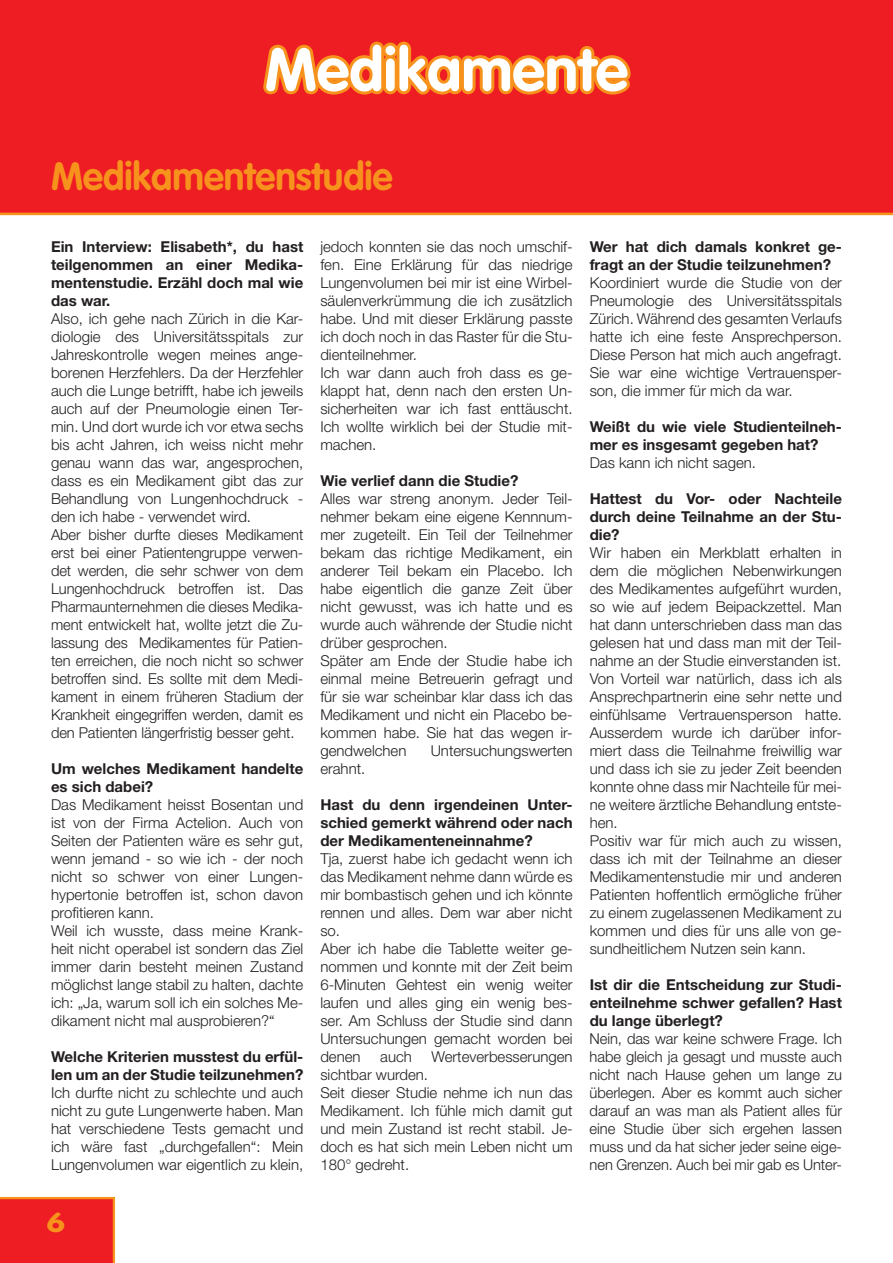
<style>
.page{position:relative;width:893px;height:1263px;background:#fff}
.page>*{position:absolute;margin:0;border:0;box-sizing:border-box;transform-origin:0 0}
.t1{font:700 60px "VAG Rounded Std";color:#fff}
.t2{font:700 39px "VAG Rounded Std";color:#f7931d;scale:.95 1}
.t3{font:700 27px "VAG Rounded Std";color:#f7931d;scale:1.26 1}
.t4{font:300 15px/18px "Helvetica Neue LT Std";color:#231f20}
.t5{font:700 15px/18px "Helvetica Neue LT Std";color:#231f20;text-align:justify}
</style>
<div class="page">
<div style="left:0;top:0;width:893px;height:213px;background:#ee1d23"></div>
<svg style="left:0;top:1197px;width:115px;height:66px;background:#ee2322"></svg>
<hr style="left:0;top:213px;width:893px;height:2px;background:#f7931d">
<svg style="left:263px;top:41px;width:368px;height:54px"></svg>
<h1 class="t1" style="left:265px;top:35px;width:365px">Medikamente</h1>
<h2 class="t2" style="left:51px;top:153px;width:361px">Medikamentenstudie</h2>
<p class="t5" style="left:51px;top:237px;width:254px">Ein Interview: Elisabeth*, du hast teilgenommen an einer Medika&shy;mentenstudie. Erzähl doch mal wie das war.</p>
<p class="t4" style="left:51px;top:309px;width:254px">Also, ich gehe nach Zürich in die Kar&shy;diologie des Universitätsspitals zur Jahreskontrolle wegen meines ange&shy;borenen Herzfehlers. Da der Herzfehler auch die Lunge betrifft, habe ich jeweils auch auf der Pneumologie einen Ter&shy;min. Und dort wurde ich vor etwa sechs bis acht Jahren, ich weiss nicht mehr genau wann das war, angesprochen, dass es ein Medikament gibt das zur Behandlung von Lungenhochdruck - den ich habe - verwendet wird.<br>Aber bisher durfte dieses Medikament erst bei einer Patientengruppe verwen&shy;det werden, die sehr schwer von dem Lungenhochdruck betroffen ist. Das Pharmaunternehmen die dieses Medika&shy;ment entwickelt hat, wollte jetzt die Zu&shy;lassung des Medikamentes für Patien&shy;ten erreichen, die noch nicht so schwer betroffen sind. Es sollte mit dem Medi&shy;kament in einem früheren Stadium der Krankheit eingegriffen werden, damit es den Patienten längerfristig besser geht.</p>
<p class="t5" style="left:51px;top:759px;width:254px">Um welches Medikament handelte es sich dabei?</p>
<p class="t4" style="left:51px;top:795px;width:254px">Das Medikament heisst Bosentan und ist von der Firma Actelion. Auch von Seiten der Patienten wäre es sehr gut, wenn jemand - so wie ich - der noch nicht so schwer von einer Lungen&shy;hypertonie betroffen ist, schon davon profitieren kann.<br>Weil ich wusste, dass meine Krank&shy;heit nicht operabel ist sondern das Ziel immer darin besteht meinen Zustand möglichst lange stabil zu halten, dachte ich: „Ja, warum soll ich ein solches Me&shy;dikament nicht mal ausprobieren?“</p>
<p class="t5" style="left:51px;top:1047px;width:254px">Welche Kriterien musstest du erfül&shy;len um an der Studie teilzunehmen?</p>
<p class="t4" style="left:51px;top:1083px;width:254px;text-align:justify">Ich durfte nicht zu schlechte und auch nicht zu gute Lungenwerte haben. Man hat verschiedene Tests gemacht und ich wäre fast „durchgefallen“: Mein Lungenvolumen war eigentlich zu klein,</p>
<h3 class="t3" style="left:46px;top:1206px;width:17px">6</h3>
<p class="t4" style="left:320px;top:237px;width:254px">jedoch konnten sie das noch umschif&shy;fen. Eine Erklärung für das niedrige Lungenvolumen bei mir ist eine Wirbel&shy;säulenverkrümmung die ich zusätzlich habe. Und mit dieser Erklärung passte ich doch noch in das Raster für die Stu&shy;dienteilnehmer.<br>Ich war dann auch froh dass es ge&shy;klappt hat, denn nach den ersten Un&shy;sicherheiten war ich fast enttäuscht.<br>Ich wollte wirklich bei der Studie mit&shy;machen.</p>
<p class="t5" style="left:320px;top:471px;width:200px">Wie verlief dann die Studie?</p>
<p class="t4" style="left:320px;top:489px;width:254px">Alles war streng anonym. Jeder Teil&shy;nehmer bekam eine eigene Kennnum&shy;mer zugeteilt. Ein Teil der Teilnehmer bekam das richtige Medikament, ein anderer Teil bekam ein Placebo. Ich habe eigentlich die ganze Zeit über nicht gewusst, was ich hatte und es wurde auch währende der Studie nicht drüber gesprochen.<br>Später am Ende der Studie habe ich einmal meine Betreuerin gefragt und für sie war scheinbar klar dass ich das Medikament und nicht ein Placebo be&shy;kommen habe. Sie hat das wegen ir&shy;gendwelchen</p>
<p class="t4" style="left:431px;top:741px;width:143px">Untersuchungswerten</p>
<p class="t4" style="left:320px;top:759px;width:47px">erahnt.</p>
<p class="t5" style="left:320px;top:795px;width:254px">Hast du denn irgendeinen Unter&shy;schied gemerkt während oder nach der Medikamenteneinnahme?</p>
<p class="t4" style="left:320px;top:849px;width:254px">Tja, zuerst habe ich gedacht wenn ich das Medikament nehme dann würde es mir bombastisch gehen und ich könnte rennen und alles. Dem war aber nicht so.<br>Aber ich habe die Tablette weiter ge&shy;nommen und konnte mit der Zeit beim<br>6-Minuten Gehtest ein wenig weiter laufen und alles ging ein wenig bes&shy;ser. Am Schluss der Studie sind dann<br>Untersuchungen gemacht worden bei denen</p>
<p class="t4" style="left:380px;top:1047px;width:33px">auch</p>
<p class="t4" style="left:431px;top:1047px;width:143px">Werteverbesserungen</p>
<p class="t4" style="left:320px;top:1065px;width:254px">sichtbar wurden.<br>Seit dieser Studie nehme ich nun das<br>Medikament. Ich fühle mich damit gut und mein Zustand ist recht stabil. Je&shy;doch es hat sich mein Leben nicht um<br>180° gedreht.</p>
<p class="t5" style="left:590px;top:237px;width:254px">Wer hat dich damals konkret ge&shy;fragt an der Studie teilzunehmen?</p>
<p class="t4" style="left:590px;top:273px;width:254px;text-align:justify">Koordiniert wurde die Studie von der Pneumologie des Universitätsspitals Zürich. Während des gesamten Verlaufs hatte ich eine feste Ansprechperson.<br>Diese Person hat mich auch angefragt.<br>Sie war eine wichtige Vertrauensper&shy;son, die immer für mich da war.</p>
<p class="t5" style="left:590px;top:417px;width:254px">Weißt du wie viele Studienteilneh&shy;mer es insgesamt gegeben hat?</p>
<p class="t4" style="left:590px;top:453px;width:168px">Das kann ich nicht sagen.</p>
<p class="t5" style="left:590px;top:489px;width:254px">Hattest du Vor- oder Nachteile durch deine Teilnahme an der Stu&shy;die?</p>
<p class="t4" style="left:590px;top:543px;width:254px">Wir haben ein Merkblatt erhalten in dem die möglichen Nebenwirkungen des Medikamentes aufgeführt wurden, so wie auf jedem Beipackzettel. Man hat dann unterschrieben dass man das gelesen hat und dass man mit der Teil&shy;nahme an der Studie einverstanden ist.<br>Von Vorteil war natürlich, dass ich als Ansprechpartnerin eine sehr nette und einfühlsame Vertrauensperson hatte.<br>Ausserdem wurde ich darüber infor&shy;miert dass die Teilnahme freiwillig war und dass ich sie zu jeder Zeit beenden konnte ohne dass mir Nachteile für mei&shy;ne weitere ärztliche Behandlung entste&shy;hen.<br>Positiv war für mich auch zu wissen, dass ich mit der Teilnahme an dieser Medikamentenstudie mir und anderen Patienten hoffentlich ermögliche früher zu einem zugelassenen Medikament zu kommen und dies für uns alle von ge&shy;sundheitlichem Nutzen sein kann.</p>
<p class="t5" style="left:590px;top:975px;width:254px">Ist dir die Entscheidung zur Studi&shy;enteilnehme schwer gefallen? Hast du lange überlegt?</p>
<p class="t4" style="left:590px;top:1029px;width:254px;text-align:justify">Nein, das war keine schwere Frage. Ich habe gleich ja gesagt und musste auch nicht nach Hause gehen um lange zu überlegen. Aber es kommt auch sicher darauf an was man als Patient alles für eine Studie über sich ergehen lassen muss und da hat sicher jeder seine eige&shy;nen Grenzen. Auch bei mir gab es Unter-</p>
</div>
